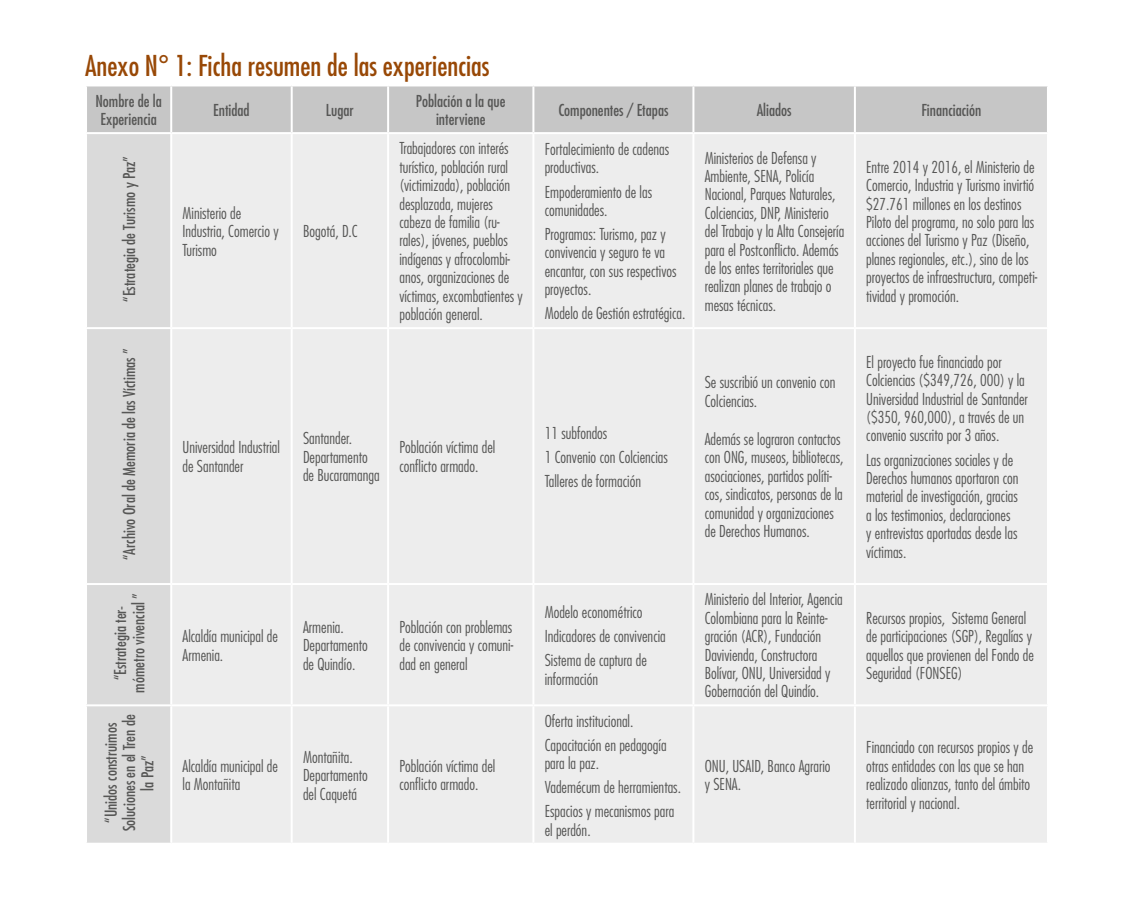
<style>
.page{position:relative;width:1134px;height:908px;background:#fff}
.page>*{position:absolute;margin:0;border:0;box-sizing:border-box;transform-origin:0 0}
.t1{font:condensed 28px "Futura Std";color:#984806}
.t2{font:300 condensed 16px/18.4px "Futura Std";color:#575756}
.t3{font:condensed 16px/18.4px "Futura Std";color:#575756;text-align:center}
</style>
<div class="page">
<div style="left:87px;top:86px;width:960px;height:46px;background:#c6c6c6"></div>
<div style="left:87px;top:134px;width:83px;height:708px;background:#dadada"></div>
<div style="left:172px;top:134px;width:875px;height:708px;background:#ededed"></div>
<hr style="left:170px;top:86px;width:2px;height:46px;background:#fff">
<hr style="left:291px;top:86px;width:2px;height:46px;background:#fff">
<hr style="left:387px;top:86px;width:2px;height:46px;background:#fff">
<hr style="left:532px;top:86px;width:2px;height:46px;background:#fff">
<hr style="left:692px;top:86px;width:2px;height:46px;background:#fff">
<hr style="left:854px;top:86px;width:2px;height:46px;background:#fff">
<hr style="left:291px;top:134px;width:2px;height:193px;background:#fff">
<hr style="left:387px;top:134px;width:2px;height:193px;background:#fff">
<hr style="left:532px;top:134px;width:2px;height:193px;background:#fff">
<hr style="left:692px;top:134px;width:2px;height:193px;background:#fff">
<hr style="left:854px;top:134px;width:2px;height:193px;background:#fff">
<hr style="left:85px;top:327px;width:86px;height:2px;background:#fff">
<hr style="left:171px;top:327px;width:121px;height:2px;background:#fff">
<hr style="left:292px;top:327px;width:96px;height:2px;background:#fff">
<hr style="left:291px;top:329px;width:2px;height:253px;background:#fff">
<hr style="left:388px;top:327px;width:145px;height:2px;background:#fff">
<hr style="left:387px;top:329px;width:2px;height:253px;background:#fff">
<hr style="left:533px;top:327px;width:160px;height:2px;background:#fff">
<hr style="left:532px;top:329px;width:2px;height:253px;background:#fff">
<hr style="left:693px;top:327px;width:162px;height:2px;background:#fff">
<hr style="left:692px;top:329px;width:2px;height:253px;background:#fff">
<hr style="left:855px;top:327px;width:194px;height:2px;background:#fff">
<hr style="left:854px;top:329px;width:2px;height:253px;background:#fff">
<hr style="left:85px;top:582px;width:86px;height:2px;background:#fff">
<hr style="left:171px;top:582px;width:121px;height:2px;background:#fff">
<hr style="left:292px;top:582px;width:96px;height:2px;background:#fff">
<hr style="left:291px;top:584px;width:2px;height:120px;background:#fff">
<hr style="left:388px;top:582px;width:145px;height:2px;background:#fff">
<hr style="left:387px;top:584px;width:2px;height:120px;background:#fff">
<hr style="left:533px;top:582px;width:160px;height:2px;background:#fff">
<hr style="left:532px;top:584px;width:2px;height:120px;background:#fff">
<hr style="left:693px;top:582px;width:162px;height:2px;background:#fff">
<hr style="left:692px;top:584px;width:2px;height:120px;background:#fff">
<hr style="left:855px;top:582px;width:194px;height:2px;background:#fff">
<hr style="left:854px;top:584px;width:2px;height:120px;background:#fff">
<hr style="left:85px;top:704px;width:86px;height:2px;background:#fff">
<hr style="left:171px;top:704px;width:121px;height:2px;background:#fff">
<hr style="left:292px;top:704px;width:96px;height:2px;background:#fff">
<hr style="left:291px;top:706px;width:2px;height:136px;background:#fff">
<hr style="left:388px;top:704px;width:145px;height:2px;background:#fff">
<hr style="left:387px;top:706px;width:2px;height:136px;background:#fff">
<hr style="left:533px;top:704px;width:160px;height:2px;background:#fff">
<hr style="left:532px;top:706px;width:2px;height:136px;background:#fff">
<hr style="left:693px;top:704px;width:162px;height:2px;background:#fff">
<hr style="left:692px;top:706px;width:2px;height:136px;background:#fff">
<hr style="left:855px;top:704px;width:194px;height:2px;background:#fff">
<hr style="left:854px;top:706px;width:2px;height:136px;background:#fff">
<h1 class="t1" style="left:85px;top:49px;width:406px">Anexo N° 1: Ficha resumen de las experiencias</h1>
<p class="t3" style="left:95px;top:91px;width:68px">Nombre de la<br>Experiencia</p>
<p class="t3" style="left:213px;top:101px;width:38px">Entidad</p>
<p class="t3" style="left:326px;top:101px;width:30px">Lugar</p>
<p class="t3" style="left:416px;top:91px;width:91px">Población a la que interviene</p>
<p class="t3" style="left:558px;top:101px;width:112px">Componentes / Etapas</p>
<p class="t3" style="left:757px;top:101px;width:36px">Aliados</p>
<p class="t3" style="left:921px;top:101px;width:61px">Financiación</p>
<p class="t3" style="left:120px;top:302px;width:147px;rotate:-90deg">“Estrategia de Turismo y Paz”</p>
<p class="t2" style="left:399px;top:139px;width:125px">Trabajadores con interés turístico, población rural (victimizada), población desplazada, mujeres cabeza de familia (ru&shy;rales), jóvenes, pueblos indígenas y afrocolombi&shy;anos, organizaciones de víctimas, excombatientes y población general.</p>
<p class="t2" style="left:545px;top:140px;width:126px">Fortalecimiento de cadenas productivas.</p>
<p class="t2" style="left:705px;top:148px;width:141px">Ministerios de Defensa y<br>Ambiente, SENA, Policía<br>Nacional, Parques Naturales,<br>Colciencias, DNP, Ministerio del Trabajo y la Alta Consejería para el Postconflicto. Además de los entes territoriales que realizan planes de trabajo o mesas técnicas.</p>
<p class="t2" style="left:866px;top:157px;width:173px">Entre 2014 y 2016, el Ministerio de Comercio, Industria y Turismo invirtió $27.761 millones en los destinos Piloto del programa, no solo para las acciones del Turismo y Paz (Diseño, planes regionales, etc.), sino de los proyectos de infraestructura, competi&shy;tividad y promoción.</p>
<p class="t2" style="left:545px;top:182px;width:109px">Empoderamiento de las comunidades.</p>
<p class="t2" style="left:545px;top:225px;width:133px">Programas: Turismo, paz y convivencia y seguro te va encantar, con sus respectivos proyectos.</p>
<p class="t2" style="left:545px;top:304px;width:142px">Modelo de Gestión estratégica.</p>
<p class="t2" style="left:183px;top:203px;width:98px">Ministerio de<br>Industria, Comercio y<br>Turismo</p>
<p class="t2" style="left:303px;top:222px;width:56px">Bogotá, D.C</p>
<p class="t3" style="left:120px;top:560px;width:213px;rotate:-90deg">“Archivo Oral de Memoria de las Víctimas ”</p>
<p class="t3" style="left:111px;top:692px;width:101px;rotate:-90deg">“Estrategia ter&shy;mómetro vivencial ”</p>
<p class="t3" style="left:102px;top:831px;width:118px;rotate:-90deg">“Unidos construimos<br>Soluciones en el Tren de la Paz”</p>
<p class="t2" style="left:183px;top:438px;width:99px">Universidad Industrial de Santander</p>
<p class="t2" style="left:303px;top:429px;width:78px">Santander.<br>Departamento de Bucaramanga</p>
<p class="t2" style="left:399px;top:438px;width:97px">Población víctima del conflicto armado.</p>
<p class="t2" style="left:183px;top:626px;width:97px">Alcaldía municipal de<br>Armenia.</p>
<p class="t2" style="left:303px;top:617px;width:66px">Armenia.<br>Departamento de Quindío.</p>
<p class="t2" style="left:399px;top:617px;width:115px;text-align:justify">Población con problemas de convivencia y comuni&shy;dad en general</p>
<p class="t2" style="left:183px;top:756px;width:97px">Alcaldía municipal de la Montañita</p>
<p class="t2" style="left:303px;top:747px;width:66px">Montañita.<br>Departamento del Caquetá</p>
<p class="t2" style="left:399px;top:756px;width:97px">Población víctima del conflicto armado.</p>
<p class="t2" style="left:545px;top:420px;width:125px;line-height:24px">11 subfondos<br>1 Convenio con Colciencias<br>Talleres de formación</p>
<p class="t2" style="left:545px;top:599px;width:123px;line-height:24px">Modelo econométrico<br>Indicadores de convivencia<br>Sistema de captura de</p>
<p class="t2" style="left:545px;top:669px;width:55px">información</p>
<p class="t2" style="left:545px;top:708px;width:123px;line-height:24px">Oferta institucional.<br>Capacitación en pedagogía</p>
<p class="t2" style="left:545px;top:750px;width:138px;line-height:24px">para la paz.<br>Vademécum de herramientas.<br>Espacios y mecanismos para</p>
<p class="t2" style="left:545px;top:820px;width:47px">el perdón.</p>
<p class="t2" style="left:705px;top:373px;width:132px">Se suscribió un convenio con<br>Colciencias.</p>
<p class="t2" style="left:705px;top:430px;width:140px">Además se lograron contactos con ONG, museos, bibliotecas, asociaciones, partidos políti&shy;cos, sindicatos, personas de la comunidad y organizaciones de Derechos Humanos.</p>
<p class="t2" style="left:705px;top:590px;width:140px">Ministerio del Interior, Agencia<br>Colombiana para la Reinte&shy;gración (ACR), Fundación<br>Davivienda, Constructora<br>Bolívar, ONU, Universidad y<br>Gobernación del Quindío.</p>
<p class="t2" style="left:705px;top:756px;width:127px">ONU, USAID, Banco Agrario y SENA.</p>
<p class="t2" style="left:866px;top:352px;width:163px">El proyecto fue financiado por<br>Colciencias ($349,726, 000) y la<br>Universidad Industrial de Santander ($350, 960,000), a través de un convenio suscrito por 3 años.</p>
<p class="t2" style="left:866px;top:450px;width:154px">Las organizaciones sociales y de<br>Derechos humanos aportaron con material de investigación, gracias a los testimonios, declaraciones y entrevistas aportadas desde las víctimas.</p>
<p class="t2" style="left:866px;top:608px;width:169px">Recursos propios, Sistema General de participaciones (SGP), Regalías y aquellos que provienen del Fondo de<br>Seguridad (FONSEG)</p>
<p class="t2" style="left:866px;top:738px;width:168px">Financiado con recursos propios y de otras entidades con las que se han realizado alianzas, tanto del ámbito territorial y nacional.</p>
</div>
